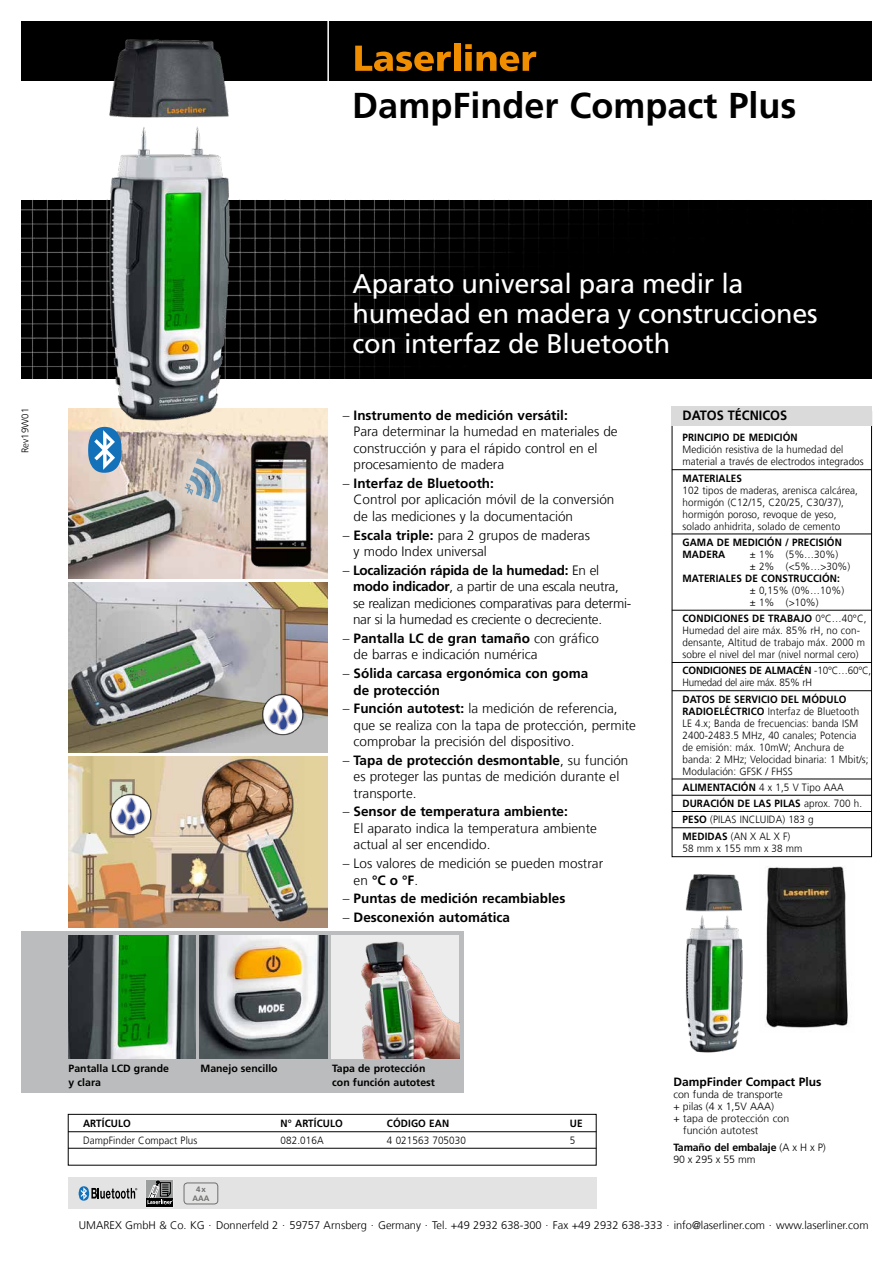
<style>
.page{position:relative;width:893px;height:1263px;background:#fff}
.page>*{position:absolute;margin:0;border:0;box-sizing:border-box;transform-origin:0 0}
.t1{font:700 36px "Frutiger LT Com";color:#000}
.t2{font:27px/30px "Frutiger LT Com";letter-spacing:-.01em;color:#fff}
.t3{font:300 13.5px/16.5px "Frutiger LT Com";color:#000}
.t4{font:300 13.5px/16.5px "Frutiger LT Com";letter-spacing:-.02em;color:#000}
.t5{font:700 13.5px/16.5px "Frutiger LT Com";color:#000}
.t6{font:700 13.5px "Frutiger LT Com";color:#000;scale:.94 1}
.t7{font:700 12px "Frutiger LT Com";color:#000}
.t8{font:300 11.1px "Frutiger LT Com";color:#000}
.t9{font:300 10.5px/12px "Frutiger LT Com";letter-spacing:.01em;color:#000;scale:.94 1}
.t10{font:700 10.5px/12px "Frutiger LT Com";letter-spacing:.01em;color:#000;scale:.94 1}
.t11{font:300 10.5px/12px "Frutiger LT Com";letter-spacing:.01em;color:#000}
.t12{font:700 10.5px/13.5px "Frutiger LT Com";letter-spacing:.01em;color:#000}
.t13{font:300 10.5px/12px "Frutiger LT Com";letter-spacing:-.02em;color:#000;scale:.94 1}
.t14{font:300 9.6px "Frutiger LT Com";color:#000}
.t15{font:700 7.8px/9px "Frutiger LT Com";color:#6f6f6e;text-align:center}
.s1{font-weight:700}
.s2{font-weight:300}
</style>
<div class="page">
<img style="left:766px;top:866px;width:82px;height:162px">
<div style="left:21px;top:931px;width:442px;height:162px;background:#bbbcbd"></div>
<img style="left:68px;top:935px;width:128px;height:124px">
<img style="left:21px;top:200px;width:851px;height:178px">
<img style="left:200px;top:935px;width:127px;height:124px">
<div style="left:332px;top:935px;width:127px;height:124px;background:#ececed"></div>
<img style="left:361px;top:941px;width:98px;height:118px">
<div style="left:21px;top:21px;width:851px;height:60px;background:#000"></div>
<hr style="left:327px;top:20px;width:2px;height:62px;background:#fff">
<svg style="left:355px;top:46px;width:96px;height:25px"></svg>
<div style="left:454px;top:44px;width:6px;height:27px;background:#f18e00"></div>
<svg style="left:465px;top:44px;width:71px;height:27px"></svg>
<div style="left:68px;top:1178px;width:528px;height:31px;background:#e3e3e3"></div>
<img style="left:68px;top:583px;width:259px;height:170px">
<img style="left:68px;top:757px;width:259px;height:170px">
<img style="left:68px;top:408px;width:259px;height:170px">
<img style="left:91px;top:39px;width:162px;height:402px">
<img style="left:685px;top:874px;width:58px;height:179px">
<img style="left:107px;top:790px;width:49px;height:48px">
<img style="left:259px;top:690px;width:48px;height:48px">
<img style="left:242px;top:437px;width:78px;height:136px">
<svg style="left:140px;top:418px;width:124px;height:130px;background:#beb3a9"></svg>
<svg style="left:87px;top:427px;width:37px;height:46px;background:#71a2c7"></svg>
<div style="left:184px;top:1183px;width:34px;height:21px;border:1px solid #6f6f6e;border-radius:3px"></div>
<svg style="left:79px;top:1186px;width:58px;height:14px"></svg>
<div style="left:145px;top:1179px;width:29px;height:29px;background:#000"></div>
<div style="left:146px;top:1180px;width:27px;height:18px;background:#9c9d9d"></div>
<svg style="left:147px;top:1199px;width:26px;height:6px"></svg>
<svg style="left:147px;top:1181px;width:25px;height:23px"></svg>
<div style="left:68px;top:1114px;width:528px;height:51px;border:1px solid #000"></div>
<hr style="left:68px;top:1131px;width:528px;height:1px;background:#000">
<hr style="left:68px;top:1148px;width:528px;height:1px;background:#000">
<div style="left:672px;top:411px;width:200px;height:446px;border:1px solid #000"></div>
<div style="left:672px;top:406px;width:200px;height:19px;background:#dadada"></div>
<hr style="left:672px;top:469px;width:200px;height:1px;background:#000">
<hr style="left:672px;top:534px;width:200px;height:1px;background:#000">
<hr style="left:672px;top:610px;width:200px;height:1px;background:#000">
<hr style="left:672px;top:662px;width:200px;height:1px;background:#000">
<hr style="left:672px;top:690px;width:200px;height:1px;background:#000">
<hr style="left:672px;top:779px;width:200px;height:1px;background:#000">
<hr style="left:672px;top:795px;width:200px;height:1px;background:#000">
<hr style="left:672px;top:811px;width:200px;height:1px;background:#000">
<hr style="left:672px;top:827px;width:200px;height:1px;background:#000">
<h1 class="t1" style="left:352px;top:84px;width:446px">DampFinder Compact Plus</h1>
<p class="t14" style="left:20px;top:453px;width:47px;rotate:-90deg">Rev19W01</p>
<h2 class="t2" style="left:353px;top:268px;width:467px">Aparato universal para medir la humedad en madera y construcciones con interfaz de Bluetooth</h2>
<p class="t3" style="left:354px;top:407px;width:266px;text-indent:-11px">– <span class="s1">Instrumento de medición versátil:<br></span>Para determinar la humedad en materiales de construcción y para el rápido control en el procesamiento de madera</p>
<p class="t3" style="left:354px;top:475px;width:262px;text-indent:-11px">– <span class="s1">Interfaz de Bluetooth:<br></span>Control por aplicación móvil de la conversión de las mediciones y la documentación</p>
<p class="t3" style="left:354px;top:527px;width:238px;text-indent:-11px">– <span class="s1">Escala triple:</span> para 2 grupos de maderas y modo Index universal</p>
<p class="t4" style="left:353px;top:562px;width:280px;text-indent:-10px">– <span class="s1">Localización rápida de la humedad:</span> En el <span class="s1">modo indicador</span>, a partir de una escala neutra, se realizan mediciones comparativas para determi&shy;nar si la humedad es creciente o decreciente.</p>
<p class="t3" style="left:354px;top:630px;width:247px;text-indent:-11px">– <span class="s1">Pantalla LC de gran tamaño</span> con gráfico de barras e indicación numérica</p>
<p class="t5" style="left:354px;top:665px;width:236px;text-indent:-11px"><span class="s2">–</span> Sólida carcasa ergonómica con goma de protección</p>
<p class="t3" style="left:354px;top:700px;width:284px;text-indent:-11px">– <span class="s1">Función autotest:</span> la medición de referencia, que se realiza con la tapa de protección, permite comprobar la precisión del dispositivo.</p>
<p class="t3" style="left:354px;top:752px;width:276px;text-indent:-11px">– <span class="s1">Tapa de protección desmontable</span>, su función es proteger las puntas de medición durante el transporte.</p>
<p class="t3" style="left:354px;top:803px;width:245px;text-indent:-11px">– <span class="s1">Sensor de temperatura ambiente:<br></span>El aparato indica la temperatura ambiente actual al ser encendido.</p>
<p class="t3" style="left:354px;top:855px;width:251px;text-indent:-11px">– Los valores de medición se pueden mostrar en <span class="s1">°C o °F</span>.</p>
<p class="t5" style="left:343px;top:890px;width:224px"><span class="s2">–</span> Puntas de medición recambiables</p>
<p class="t5" style="left:343px;top:909px;width:169px"><span class="s2">–</span> Desconexión automática</p>
<p class="t6" style="left:682px;top:408px;width:113px">DATOS TÉCNICOS</p>
<p class="t10" style="left:682px;top:432px;width:124px">PRINCIPIO DE MEDICIÓN</p>
<p class="t9" style="left:682px;top:444px;width:194px">Medición resistiva de la humedad del material a través de electrodos integrados</p>
<p class="t10" style="left:682px;top:472px;width:65px">MATERIALES</p>
<p class="t9" style="left:682px;top:484px;width:188px">102 tipos de maderas, arenisca calcárea, hormigón (C12/15, C20/25, C30/37), hormigón poroso, revoque de yeso, solado anhidrita, solado de cemento</p>
<p class="t10" style="left:682px;top:536px;width:171px">GAMA DE MEDICIÓN / PRECISIÓN<br>MADERA</p>
<p class="t9" style="left:750px;top:548px;width:108px">± 1% (5%…30%)<br>± 2% (&lt;5%…&gt;30%)</p>
<p class="t10" style="left:682px;top:572px;width:169px">MATERIALES DE CONSTRUCCIÓN:</p>
<p class="t9" style="left:750px;top:584px;width:102px">± 0,15% (0%…10%) ± 1% (&gt;10%)</p>
<p class="t9" style="left:682px;top:612px;width:197px"><span class="s1">CONDICIONES DE TRABAJO</span> 0°C…40°C, Humedad del aire máx. 85% rH, no con&shy;densante, Altitud de trabajo máx. 2000 m sobre el nivel del mar (nivel normal cero)</p>
<p class="t13" style="left:682px;top:665px;width:202px"><span class="s1">CONDICIONES DE ALMACÉN</span> -10°C…60°C,<br>Humedad del aire máx. 85% rH</p>
<p class="t9" style="left:682px;top:693px;width:200px"><span class="s1">DATOS DE SERVICIO DEL MÓDULO RADIOELÉCTRICO</span> Interfaz de Bluetooth LE 4.x; Banda de frecuencias: banda ISM 2400-2483.5 MHz, 40 canales; Potencia de emisión: máx. 10mW; Anchura de banda: 2 MHz; Velocidad binaria: 1 Mbit/s; Modulación: GFSK / FHSS</p>
<p class="t9" style="left:682px;top:779px;width:193px;line-height:16.2px"><span class="s1">ALIMENTACIÓN</span> 4 x 1,5 V Tipo AAA<br><span class="s1">DURACIÓN DE LAS PILAS</span> aprox. 700 h.<br><span class="s1">PESO</span> (PILAS INCLUIDA) 183 g<br><span class="s1">MEDIDAS</span> (AN X AL X F)</p>
<p class="t9" style="left:682px;top:842px;width:129px">58 mm x 155 mm x 38 mm</p>
<p class="t12" style="left:69px;top:1062px;width:102px">Pantalla LCD grande y clara</p>
<p class="t12" style="left:332px;top:1062px;width:104px">Tapa de protección con función autotest</p>
<p class="t12" style="left:200px;top:1062px;width:79px">Manejo sencillo</p>
<p class="t10" style="left:83px;top:1118px;width:52px">ARTÍCULO</p>
<p class="t10" style="left:281px;top:1118px;width:68px">N° ARTÍCULO</p>
<p class="t10" style="left:387px;top:1118px;width:68px">CÓDIGO EAN</p>
<p class="t10" style="left:570px;top:1118px;width:15px">UE</p>
<p class="t9" style="left:83px;top:1134px;width:123px">DampFinder Compact Plus</p>
<p class="t9" style="left:281px;top:1134px;width:47px">082.016A</p>
<p class="t9" style="left:387px;top:1134px;width:86px">4 021563 705030</p>
<p class="t9" style="left:570px;top:1134px;width:7px">5</p>
<p class="t7" style="left:673px;top:1075px;width:150px">DampFinder Compact Plus</p>
<p class="t11" style="left:673px;top:1089px;width:111px">con funda de transporte</p>
<p class="t11" style="left:673px;top:1101px;width:102px">+ pilas (4 x 1,5V AAA)</p>
<p class="t11" style="left:673px;top:1113px;width:117px">+ tapa de protección con</p>
<p class="t11" style="left:683px;top:1125px;width:77px">función autotest</p>
<p class="t11" style="left:673px;top:1141px;width:154px"><span class="s1">Tamaño del embalaje</span> (A x H x P)<br>90 x 295 x 55 mm</p>
<p class="t15" style="left:192px;top:1185px;width:19px">4x<br>AAA</p>
<p class="t8" style="left:79px;top:1218px;width:791px">UMAREX GmbH &amp; Co. KG . Donnerfeld 2 . 59757 Arnsberg . Germany . Tel. +49 2932 638-300 . Fax +49 2932 638-333 . info@laserliner.com . www.laserliner.com</p>
</div>
